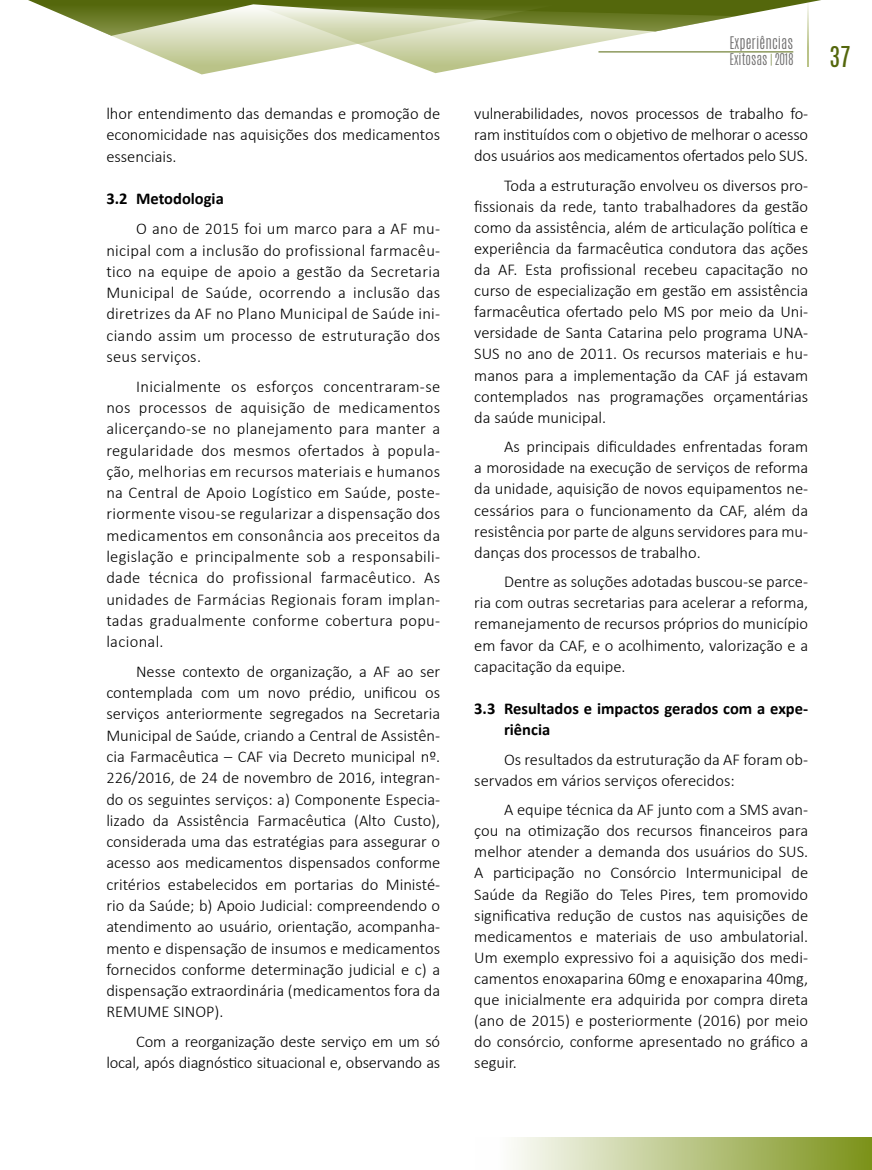
<style>
.page{position:relative;width:872px;height:1170px;background:#fff}
.page>*{position:absolute;margin:0;border:0;box-sizing:border-box;transform-origin:0 0}
.t1{font:24px "Antonio";color:#54670c}
.t2{font:300 16.5px/21.3px "Calibri";color:#000;text-align:justify}
.t3{font:700 16.5px/21px "Calibri";color:#000}
.t4{font:300 14.55px "Antonio";letter-spacing:.005em;color:#706f6f}
.t5{font:300 13.5px "Antonio";color:#706f6f}
.s1{color:#54670c}
</style>
<div class="page">
<svg style="left:588px;top:0;width:233px;height:53px"></svg>
<svg style="left:28px;top:0;width:560px;height:74px"></svg>
<div style="left:475px;top:1137px;width:397px;height:32px;background:linear-gradient(to right,#fff,#7c9219)"></div>
<hr style="left:807px;top:0;width:2px;height:67px;background:#bac388">
<hr style="left:598px;top:52px;width:195px;height:1px;background:#54670c">
<p class="t2" style="left:106px;top:102px;width:335px">lhor entendimento das demandas e promoção de economicidade nas aquisições dos medicamentos essenciais.</p>
<p class="t3" style="left:106px;top:188px;width:119px">3.2 Metodologia</p>
<p class="t2" style="left:106px;top:218px;width:335px;text-indent:30px">O ano de 2015 foi um marco para a AF mu&shy;nicipal com a inclusão do profissional farmacêu&shy;tico na equipe de apoio a gestão da Secretaria Municipal de Saúde, ocorrendo a inclusão das diretrizes da AF no Plano Municipal de Saúde ini&shy;ciando assim um processo de estruturação dos seus serviços.</p>
<p class="t2" style="left:106px;top:375px;width:335px;text-indent:30px">Inicialmente os esforços concentraram-se nos processos de aquisição de medicamentos alicerçando-se no planejamento para manter a regularidade dos mesmos ofertados à popula&shy;ção, melhorias em recursos materiais e humanos na Central de Apoio Logístico em Saúde, poste&shy;riormente visou-se regularizar a dispensação dos medicamentos em consonância aos preceitos da legislação e principalmente sob a responsabili&shy;dade técnica do profissional farmacêutico. As unidades de Farmácias Regionais foram implan&shy;tadas gradualmente conforme cobertura popu&shy;lacional.</p>
<p class="t2" style="left:106px;top:660px;width:335px;text-indent:30px">Nesse contexto de organização, a AF ao ser contemplada com um novo prédio, unificou os serviços anteriormente segregados na Secretaria Municipal de Saúde, criando a Central de Assistên&shy;cia Farmacêutica – CAF via Decreto municipal nº.<br>226/2016, de 24 de novembro de 2016, integran&shy;do os seguintes serviços: a) Componente Especia&shy;lizado da Assistência Farmacêutica (Alto Custo), considerada uma das estratégias para assegurar o acesso aos medicamentos dispensados conforme critérios estabelecidos em portarias do Ministé&shy;rio da Saúde; b) Apoio Judicial: compreendendo o atendimento ao usuário, orientação, acompanha&shy;mento e dispensação de insumos e medicamentos fornecidos conforme determinação judicial e c) a dispensação extraordinária (medicamentos fora da REMUME SINOP).</p>
<p class="t2" style="left:106px;top:1030px;width:335px;text-align:right">Com a reorganização deste serviço em um só local, após diagnóstico situacional e, observando as</p>
<p class="t4" style="left:729px;top:33px;width:65px">Experiências</p>
<p class="t5" style="left:729px;top:50px;width:65px">Exitosas <span class="s1">|</span> 2018</p>
<p class="t2" style="left:474px;top:103px;width:335px">vulnerabilidades, novos processos de trabalho fo&shy;ram instituídos com o objetivo de melhorar o acesso dos usuários aos medicamentos ofertados pelo SUS.</p>
<p class="t2" style="left:474px;top:175px;width:335px;text-indent:30px">Toda a estruturação envolveu os diversos pro&shy;fissionais da rede, tanto trabalhadores da gestão como da assistência, além de articulação política e experiência da farmacêutica condutora das ações da AF. Esta profissional recebeu capacitação no curso de especialização em gestão em assistência farmacêutica ofertado pelo MS por meio da Uni&shy;versidade de Santa Catarina pelo programa UNA-SUS no ano de 2011. Os recursos materiais e hu&shy;manos para a implementação da CAF já estavam contemplados nas programações orçamentárias da saúde municipal.</p>
<p class="t2" style="left:474px;top:436px;width:335px;text-indent:30px">As principais dificuldades enfrentadas foram a morosidade na execução de serviços de reforma da unidade, aquisição de novos equipamentos ne&shy;cessários para o funcionamento da CAF, além da resistência por parte de alguns servidores para mu&shy;danças dos processos de trabalho.</p>
<p class="t2" style="left:474px;top:571px;width:335px;text-indent:30px">Dentre as soluções adotadas buscou-se parce&shy;ria com outras secretarias para acelerar a reforma, remanejamento de recursos próprios do município em favor da CAF, e o acolhimento, valorização e a capacitação da equipe.</p>
<p class="t3" style="left:504px;top:697px;width:305px;text-indent:-30px">3.3 Resultados e impactos gerados com a expe&shy;riência</p>
<p class="t2" style="left:474px;top:748px;width:335px;text-indent:30px">Os resultados da estruturação da AF foram ob&shy;servados em vários serviços oferecidos:</p>
<p class="t2" style="left:474px;top:799px;width:335px;text-indent:30px">A equipe técnica da AF junto com a SMS avan&shy;çou na otimização dos recursos financeiros para melhor atender a demanda dos usuários do SUS.<br>A participação no Consórcio Intermunicipal de Saúde da Região do Teles Pires, tem promovido significativa redução de custos nas aquisições de medicamentos e materiais de uso ambulatorial.<br>Um exemplo expressivo foi a aquisição dos medi&shy;camentos enoxaparina 60mg e enoxaparina 40mg, que inicialmente era adquirida por compra direta (ano de 2015) e posteriormente (2016) por meio do consórcio, conforme apresentado no gráfico a seguir.</p>
<h1 class="t1" style="left:829px;top:39px;width:23px">37</h1>
</div>
